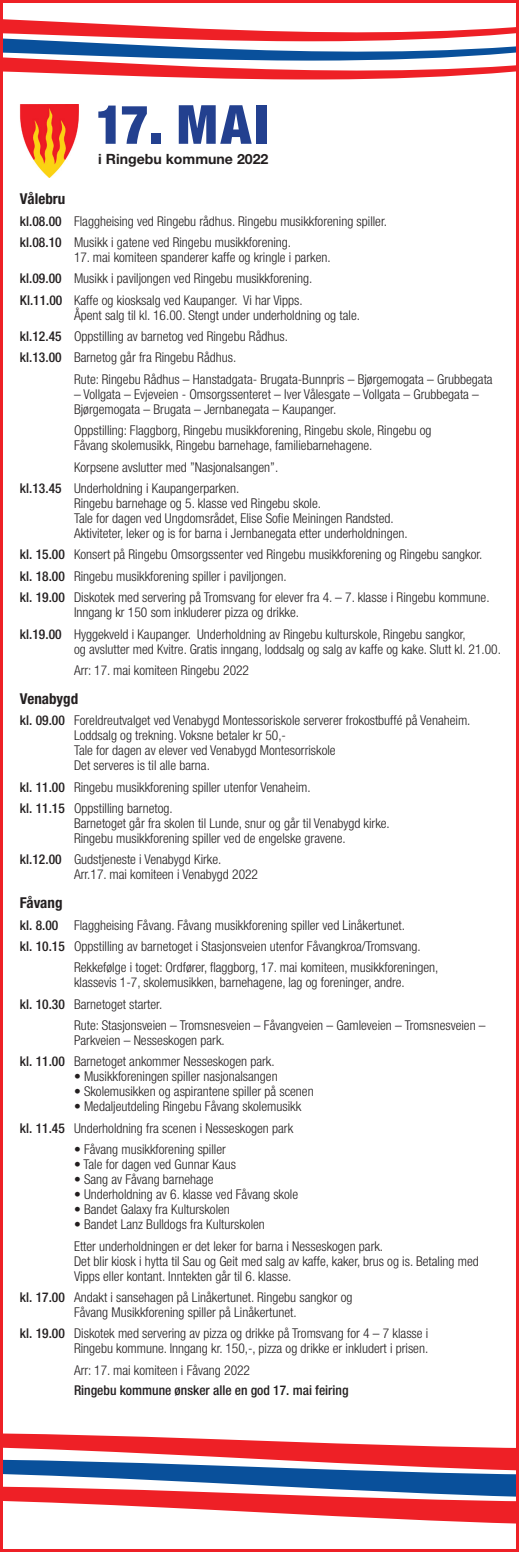
<style>
.page{position:relative;width:519px;height:1552px;background:#fff}
.page>*{position:absolute;margin:0;border:0;box-sizing:border-box;transform-origin:0 0}
.t1{font:900 condensed 54px "Helvetica Neue LT Std";color:#23408f}
.t2{font:700 condensed 15px "Helvetica Neue LT Std";color:#231f20}
.t3{font:700 14.1px "Helvetica Neue LT Std";color:#231f20}
.t4{font:300 condensed 13.5px/15px "Helvetica Neue LT Std";color:#231f20}
.t5{font:500 condensed 13.5px "Helvetica Neue LT Std";color:#231f20}
.s1{font-weight:500}
</style>
<div class="page">
<svg style="left:4px;top:1433px;width:511px;height:91px"></svg>
<svg style="left:4px;top:19px;width:511px;height:61px"></svg>
<img style="left:20px;top:104px;width:59px;height:74px">
<div style="left:0;top:0;width:519px;height:1552px;border:3px solid #ee2026"></div>
<p class="t1" style="left:96px;top:91px;width:174px">17. MAI</p>
<p class="t3" style="left:98px;top:150px;width:172px">i Ringebu kommune 2022</p>
<p class="t2" style="left:20px;top:190px;width:47px">Vålebru</p>
<p class="t4" style="left:20px;top:213px;width:368px"><span class="s1">kl.08.00</span> Flaggheising ved Ringebu rådhus. Ringebu musikkforening spiller.</p>
<p class="t4" style="left:20px;top:235px;width:273px"><span class="s1">kl.08.10</span> Musikk i gatene ved Ringebu musikkforening.</p>
<p class="t4" style="left:74px;top:250px;width:258px">17. mai komiteen spanderer kaffe og kringle i parken.</p>
<p class="t4" style="left:20px;top:271px;width:294px"><span class="s1">kl.09.00</span> Musikk i paviljongen ved Ringebu musikkforening.</p>
<p class="t4" style="left:74px;top:292px;width:287px;text-indent:-54px"><span class="s1">Kl.11.00</span> Kaffe og kiosksalg ved Kaupanger. Vi har Vipps.<br>Åpent salg til kl. 16.00. Stengt under underholdning og tale.</p>
<p class="t4" style="left:20px;top:329px;width:269px"><span class="s1">kl.12.45</span> Oppstilling av barnetog ved Ringebu Rådhus.</p>
<p class="t4" style="left:20px;top:350px;width:218px"><span class="s1">kl.13.00</span> Barnetog går fra Ringebu Rådhus.</p>
<p class="t4" style="left:74px;top:371px;width:420px">Rute: Ringebu Rådhus – Hanstadgata- Brugata-Bunnpris – Bjørgemogata – Grubbegata</p>
<p class="t4" style="left:74px;top:386px;width:406px">– Vollgata – Evjeveien - Omsorgssenteret – Iver Vålesgate – Vollgata – Grubbegata –<br>Bjørgemogata – Brugata – Jernbanegata – Kaupanger.</p>
<p class="t4" style="left:74px;top:423px;width:359px">Oppstilling: Flaggborg, Ringebu musikkforening, Ringebu skole, Ringebu og<br>Fåvang skolemusikk, Ringebu barnehage, familiebarnehagene.</p>
<p class="t4" style="left:74px;top:459px;width:206px">Korpsene avslutter med ”Nasjonalsangen”.</p>
<p class="t4" style="left:74px;top:481px;width:335px;text-indent:-54px"><span class="s1">kl.13.45</span> Underholdning i Kaupangerparken.<br>Ringebu barnehage og 5. klasse ved Ringebu skole.<br>Tale for dagen ved Ungdomsrådet, Elise Sofie Meiningen Randsted.<br>Aktiviteter, leker og is for barna i Jernbanegata etter underholdningen.</p>
<p class="t4" style="left:20px;top:547px;width:464px"><span class="s1">kl. 15.00</span> Konsert på Ringebu Omsorgssenter ved Ringebu musikkforening og Ringebu sangkor.</p>
<p class="t4" style="left:20px;top:568px;width:268px"><span class="s1">kl. 18.00</span> Ringebu musikkforening spiller i paviljongen.</p>
<p class="t4" style="left:74px;top:590px;width:417px;text-indent:-54px"><span class="s1">kl. 19.00</span> Diskotek med servering på Tromsvang for elever fra 4. – 7. klasse i Ringebu kommune.<br>Inngang kr 150 som inkluderer pizza og drikke.</p>
<p class="t4" style="left:74px;top:626px;width:428px;text-indent:-54px"><span class="s1">kl.19.00</span> Hyggekveld i Kaupanger. Underholdning av Ringebu kulturskole, Ringebu sangkor,<br>og avslutter med Kvitre. Gratis inngang, loddsalg og salg av kaffe og kake. Slutt kl. 21.00.</p>
<p class="t4" style="left:74px;top:663px;width:177px">Arr: 17. mai komiteen Ringebu 2022</p>
<p class="t2" style="left:20px;top:689px;width:60px">Venabygd</p>
<p class="t4" style="left:74px;top:713px;width:398px;text-indent:-54px"><span class="s1">kl. 09.00</span> Foreldreutvalget ved Venabygd Montessoriskole serverer frokostbuffé på Venaheim.<br>Loddsalg og trekning. Voksne betaler kr 50,-<br>Tale for dagen av elever ved Venabygd Montesorriskole<br>Det serveres is til alle barna.</p>
<p class="t4" style="left:20px;top:779px;width:292px"><span class="s1">kl. 11.00</span> Ringebu musikkforening spiller utenfor Venaheim.</p>
<p class="t4" style="left:74px;top:801px;width:317px;text-indent:-54px"><span class="s1">kl. 11.15</span> Oppstilling barnetog.<br>Barnetoget går fra skolen til Lunde, snur og går til Venabygd kirke.<br>Ringebu musikkforening spiller ved de engelske gravene.</p>
<p class="t4" style="left:74px;top:852px;width:186px;text-indent:-54px"><span class="s1">kl.12.00</span> Gudstjeneste i Venabygd Kirke.<br>Arr.17. mai komiteen i Venabygd 2022</p>
<p class="t2" style="left:20px;top:894px;width:44px">Fåvang</p>
<p class="t4" style="left:20px;top:917px;width:386px"><span class="s1">kl. 8.00</span> Flaggheising Fåvang. Fåvang musikkforening spiller ved Linåkertunet.</p>
<p class="t4" style="left:20px;top:939px;width:402px"><span class="s1">kl. 10.15</span> Oppstilling av barnetoget i Stasjonsveien utenfor Fåvangkroa/Tromsvang.</p>
<p class="t4" style="left:74px;top:960px;width:366px">Rekkefølge i toget: Ordfører, flaggborg, 17. mai komiteen, musikkforeningen, klassevis 1-7, skolemusikken, barnehagene, lag og foreninger, andre.</p>
<p class="t4" style="left:20px;top:996px;width:144px"><span class="s1">kl. 10.30</span> Barnetoget starter.</p>
<p class="t4" style="left:74px;top:1018px;width:413px">Rute: Stasjonsveien – Tromsnesveien – Fåvangveien – Gamleveien – Tromsnesveien –<br>Parkveien – Nesseskogen park.</p>
<p class="t4" style="left:20px;top:1054px;width:256px"><span class="s1">kl. 11.00</span> Barnetoget ankommer Nesseskogen park.</p>
<p class="t4" style="left:74px;top:1069px;width:205px">• Musikkforeningen spiller nasjonalsangen</p>
<p class="t4" style="left:74px;top:1084px;width:241px">• Skolemusikken og aspirantene spiller på scenen</p>
<p class="t4" style="left:74px;top:1099px;width:229px">• Medaljeutdeling Ringebu Fåvang skolemusikk</p>
<p class="t4" style="left:20px;top:1120px;width:275px"><span class="s1">kl. 11.45</span> Underholdning fra scenen i Nesseskogen park</p>
<p class="t4" style="left:74px;top:1142px;width:153px">• Fåvang musikkforening spiller</p>
<p class="t4" style="left:74px;top:1157px;width:163px">• Tale for dagen ved Gunnar Kaus</p>
<p class="t4" style="left:74px;top:1172px;width:141px">• Sang av Fåvang barnehage</p>
<p class="t4" style="left:74px;top:1187px;width:226px">• Underholdning av 6. klasse ved Fåvang skole</p>
<p class="t4" style="left:74px;top:1202px;width:157px">• Bandet Galaxy fra Kulturskolen</p>
<p class="t4" style="left:74px;top:1217px;width:192px">• Bandet Lanz Bulldogs fra Kulturskolen</p>
<p class="t4" style="left:74px;top:1238px;width:406px">Etter underholdningen er det leker for barna i Nesseskogen park.<br>Det blir kiosk i hytta til Sau og Geit med salg av kaffe, kaker, brus og is. Betaling med<br>Vipps eller kontant. Inntekten går til 6. klasse.</p>
<p class="t4" style="left:20px;top:1290px;width:334px;text-align:center"><span class="s1">kl. 17.00</span> Andakt i sansehagen på Linåkertunet. Ringebu sangkor og<br>Fåvang Musikkforening spiller på Linåkertunet.</p>
<p class="t4" style="left:20px;top:1326px;width:410px;text-align:right"><span class="s1">kl. 19.00</span> Diskotek med servering av pizza og drikke på Tromsvang for 4 – 7 klasse i<br>Ringebu kommune. Inngang kr. 150,-, pizza og drikke er inkludert i prisen.</p>
<p class="t4" style="left:74px;top:1362px;width:178px">Arr: 17. mai komiteen i Fåvang 2022</p>
<p class="t5" style="left:74px;top:1382px;width:276px">Ringebu kommune ønsker alle en god 17. mai feiring</p>
</div>
